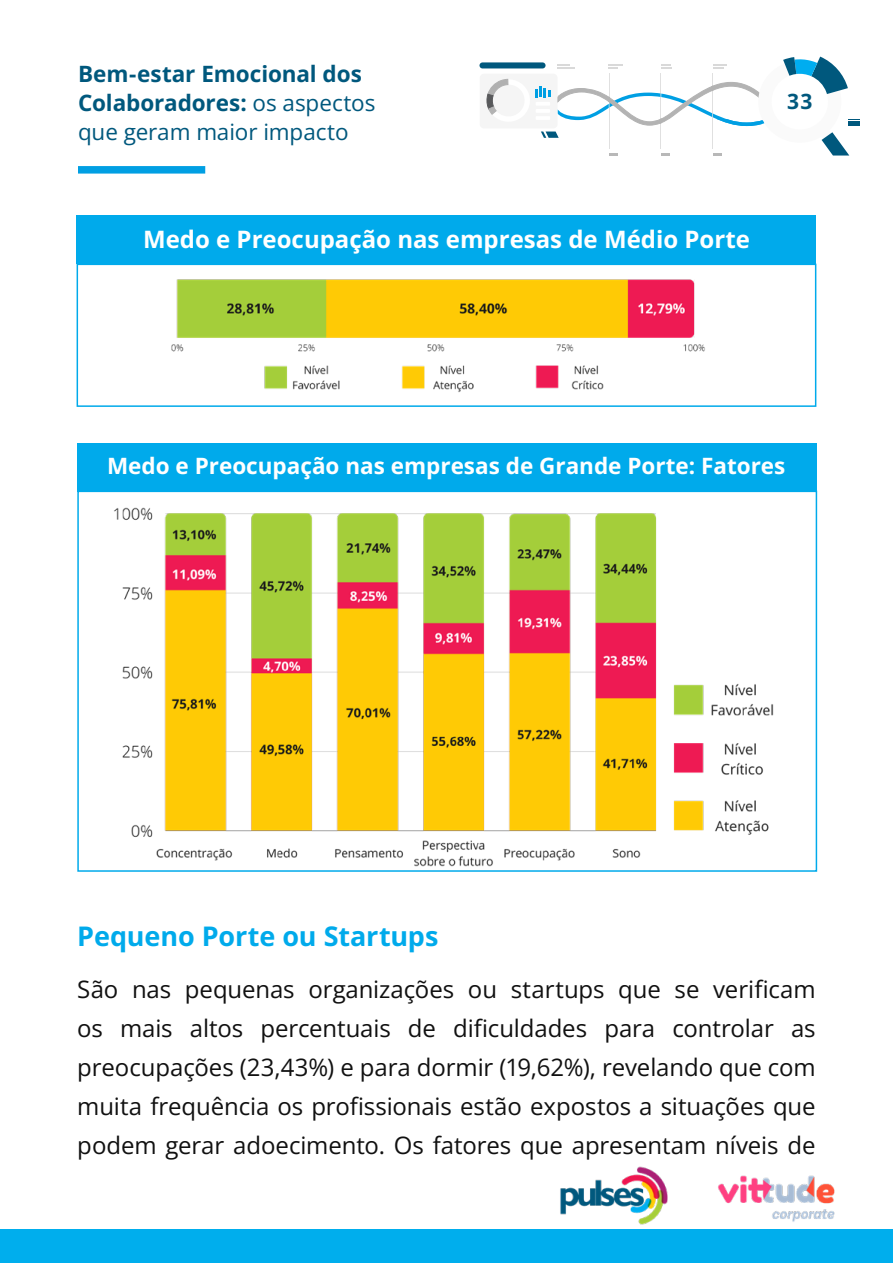
<style>
.page{position:relative;width:893px;height:1263px;background:#fff}
.page>*{position:absolute;margin:0;border:0;box-sizing:border-box;transform-origin:0 0}
.t1{font:700 27px "Open Sans";letter-spacing:-.005em;color:#00aaeb}
.t2{font:24px/39px "Open Sans";letter-spacing:-.005em;color:#111;text-align:justify}
.t3{font:700 24px "Open Sans";color:#fff}
.t4{font:700 22.5px/29.1px "Open Sans";letter-spacing:-.005em;color:#00587d}
.t5{font:700 22.5px "Open Sans";color:#fff}
.t6{font:700 21px "Open Sans";color:#00587d}
.s1{font-weight:400}
</style>
<div class="page">
<div style="left:0;top:1229px;width:893px;height:34px;background:#00aeed"></div>
<div style="left:78px;top:166px;width:127px;height:8px;background:#009fe3"></div>
<svg style="left:480px;top:57px;width:379px;height:99px"></svg>
<img style="left:718px;top:1175px;width:117px;height:47px">
<img style="left:560px;top:1167px;width:107px;height:57px">
<img style="left:171px;top:279px;width:534px;height:113px">
<div style="left:77px;top:264px;width:739px;height:143px;border:2px solid #00aaeb"></div>
<div style="left:77px;top:215px;width:739px;height:49px;background:#00aaeb"></div>
<img style="left:114px;top:507px;width:660px;height:360px">
<div style="left:77px;top:491px;width:740px;height:381px;border:2px solid #00aaeb"></div>
<div style="left:77px;top:443px;width:740px;height:48px;background:#00aaeb"></div>
<p class="t4" style="left:78px;top:58px;width:299px">Bem-estar Emocional dos<br>Colaboradores: <span class="s1">os aspectos que geram maior impacto</span></p>
<p class="t3" style="left:143px;top:223px;width:608px">Medo e Preocupação nas empresas de Médio Porte</p>
<p class="t6" style="left:787px;top:87px;width:27px">33</p>
<p class="t5" style="left:107px;top:450px;width:680px">Medo e Preocupação nas empresas de Grande Porte: Fatores</p>
<p class="t1" style="left:77px;top:918px;width:363px">Pequeno Porte ou Startups</p>
<p class="t2" style="left:77px;top:969px;width:740px">São nas pequenas organizações ou startups que se verificam os mais altos percentuais de dificuldades para controlar as preocupações (23,43%) e para dormir (19,62%), revelando que com muita frequência os profissionais estão expostos a situações que podem gerar adoecimento. Os fatores que apresentam níveis de</p>
</div>
